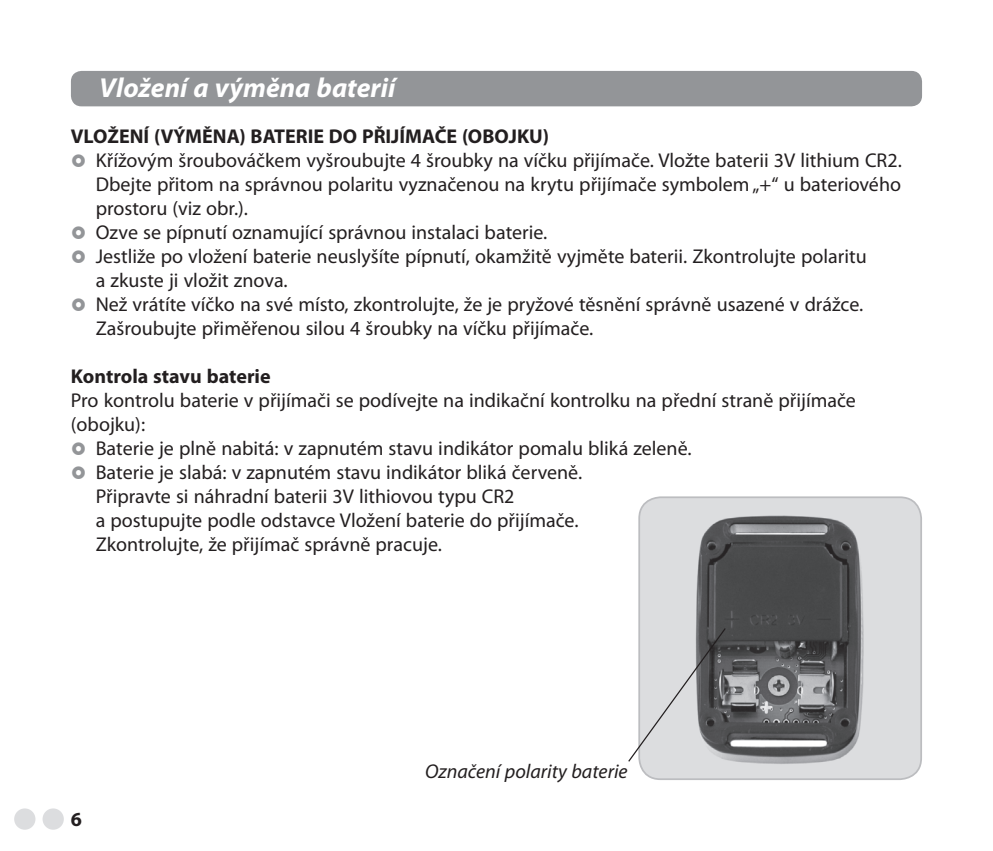
<style>
.page{position:relative;width:993px;height:851px;background:#fff}
.page>*{position:absolute;margin:0;border:0;box-sizing:border-box;transform-origin:0 0}
.t1{font:italic 700 27.5px "Myriad Pro";color:#fff}
.t2{font:20px/24px "Myriad Pro";color:#231f20}
.t3{font:700 20px "Myriad Pro";color:#231f20}
.t4{font:italic 20px "Myriad Pro";color:#231f20}
</style>
<div class="page">
<div style="left:71px;top:71px;width:850px;height:35px;background:#939598;border-radius:11px"></div>
<div style="left:14px;top:808px;width:21px;height:21px;background:#dcdddf;border-radius:50%"></div>
<div style="left:43px;top:808px;width:21px;height:21px;background:#dcdddf;border-radius:50%"></div>
<div style="left:639px;top:497px;width:281px;height:282px;background:#dcdddf;border-radius:21px"></div>
<img style="left:696px;top:515px;width:168px;height:249px">
<div style="left:638px;top:496px;width:283px;height:284px;border:2px solid #bcbdc0;border-radius:21px"></div>
<svg style="left:628px;top:626px;width:98px;height:137px"></svg>
<h1 class="t1" style="left:99px;top:77px;width:297px">Vložení a výměna baterií</h1>
<p class="t3" style="left:71px;top:128px;width:479px">VLOŽENÍ (VÝMĚNA) BATERIE DO PŘIJÍMAČE (OBOJKU)</p>
<p class="t2" style="left:96px;top:149px;width:807px">Křížovým šroubováčkem vyšroubujte 4 šroubky na víčku přijímače. Vložte baterii 3V lithium CR2.<br>Dbejte přitom na správnou polaritu vyznačenou na krytu přijímače symbolem „+“ u bateriového prostoru (viz obr.).<br>Ozve se pípnutí oznamující správnou instalaci baterie.<br>Jestliže po vložení baterie neuslyšíte pípnutí, okamžitě vyjměte baterii. Zkontrolujte polaritu<br>a zkuste ji vložit znova.<br>Než vrátíte víčko na své místo, zkontrolujte, že je pryžové těsnění správně usazené v drážce.<br>Zašroubujte přiměřenou silou 4 šroubky na víčku přijímače.</p>
<p class="t3" style="left:71px;top:368px;width:201px">Kontrola stavu baterie</p>
<p class="t2" style="left:71px;top:389px;width:786px">Pro kontrolu baterie v přijímači se podívejte na indikační kontrolku na přední straně přijímače</p>
<p class="t2" style="left:71px;top:413px;width:76px">(obojku):</p>
<p class="t2" style="left:96px;top:437px;width:597px">Baterie je plně nabitá: v zapnutém stavu indikátor pomalu bliká zeleně.</p>
<p class="t2" style="left:96px;top:461px;width:488px">Baterie je slabá: v zapnutém stavu indikátor bliká červeně.</p>
<p class="t2" style="left:96px;top:485px;width:420px">Připravte si náhradní baterii 3V lithiovou typu CR2</p>
<p class="t2" style="left:96px;top:509px;width:484px">a postupujte podle odstavce Vložení baterie do přijímače.</p>
<p class="t2" style="left:96px;top:533px;width:347px">Zkontrolujte, že přijímač správně pracuje.</p>
<p class="t3" style="left:71px;top:811px;width:13px">6</p>
<p class="t4" style="left:425px;top:763px;width:204px">Označení polarity baterie</p>
</div>
